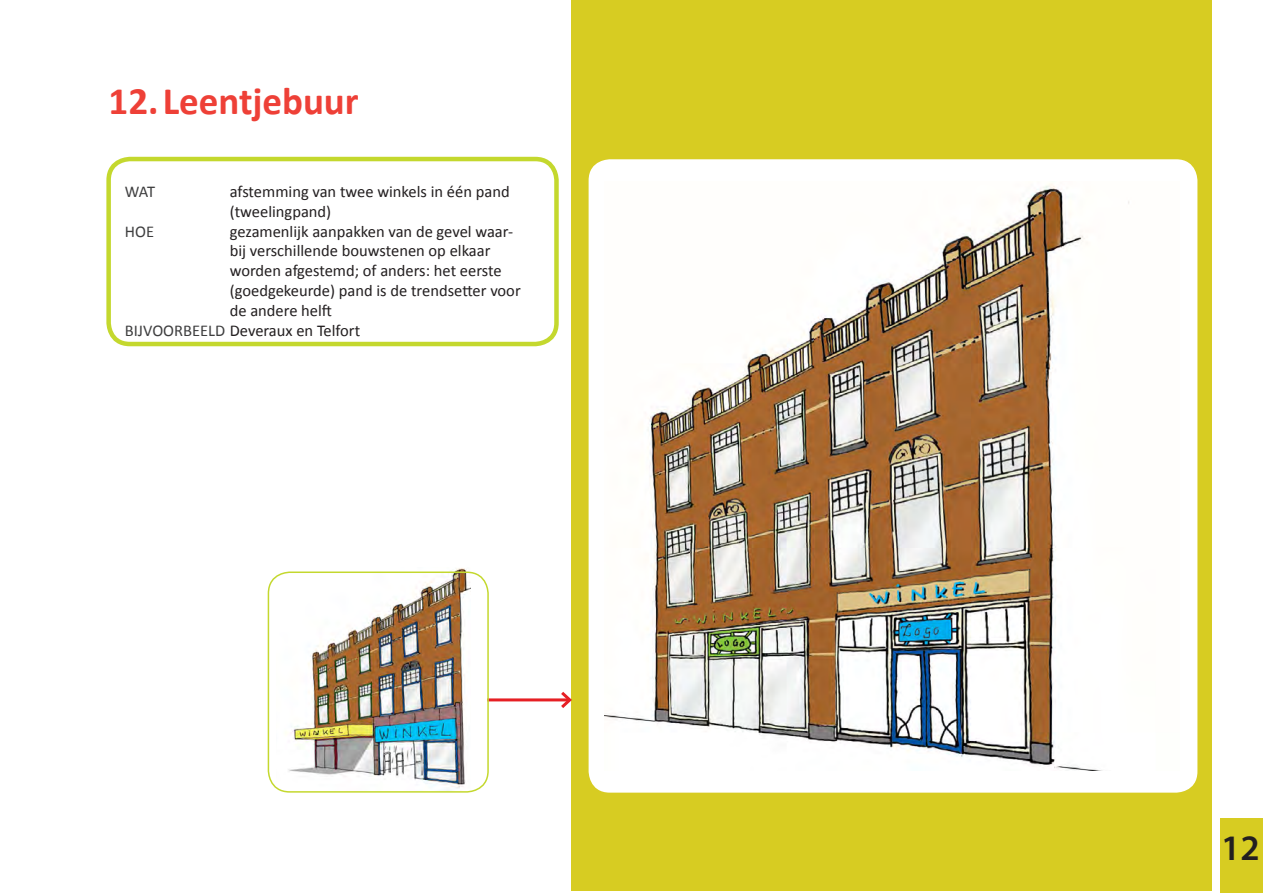
<style>
.page{position:relative;width:1263px;height:893px;background:#fff}
.page>*{position:absolute;margin:0;border:0;box-sizing:border-box;transform-origin:0 0}
.t1{font:700 39px "Calibri";color:#ee4037}
.t2{font:600 36px "Myriad Pro";color:#231f20}
.t3{font:16.5px/19.8px "Calibri";color:#231f20}
.t4{font:16.5px "Calibri";letter-spacing:-.025em;color:#3e3e3f}
.s1{color:#3e3e3f}
</style>
<div class="page">
<div style="left:572px;top:0;width:640px;height:891px;background:#d7cc22"></div>
<div style="left:589px;top:159px;width:608px;height:634px;background:#fff;border-radius:21px"></div>
<div style="left:106px;top:157px;width:453px;height:189px;border:4px solid #c4d82e;border-radius:21px"></div>
<img style="left:604px;top:183px;width:525px;height:587px">
<div style="left:1220px;top:819px;width:43px;height:74px;background:#d7cc22"></div>
<img style="left:276px;top:568px;width:195px;height:223px">
<hr style="left:487px;top:698px;width:83px;height:3px;background:#e61f24">
<svg style="left:558px;top:689px;width:14px;height:22px"></svg>
<div style="left:268px;top:571px;width:221px;height:222px;border:2px solid #c4d82e;border-radius:21px"></div>
<p class="t1" style="left:109px;top:76px;width:252px">12.Leentjebuur</p>
<p class="t3" style="left:230px;top:182px;width:281px">afstemming van twee winkels in één pand (tweelingpand)</p>
<p class="t3" style="left:230px;top:221px;width:292px">gezamenlijk aanpakken van de gevel waar&shy;bij verschillende bouwstenen op elkaar worden afgestemd; of anders: het eerste (goedgekeurde) pand is de trendsetter voor de andere helft</p>
<p class="t3" style="left:125px;top:320px;width:237px"><span class="s1">BIJVOORBEELD</span> Deveraux en Telfort</p>
<p class="t4" style="left:125px;top:181px;width:32px">WAT</p>
<p class="t4" style="left:125px;top:221px;width:31px">HOE</p>
<p class="t2" style="left:1221px;top:825px;width:40px">12</p>
</div>
